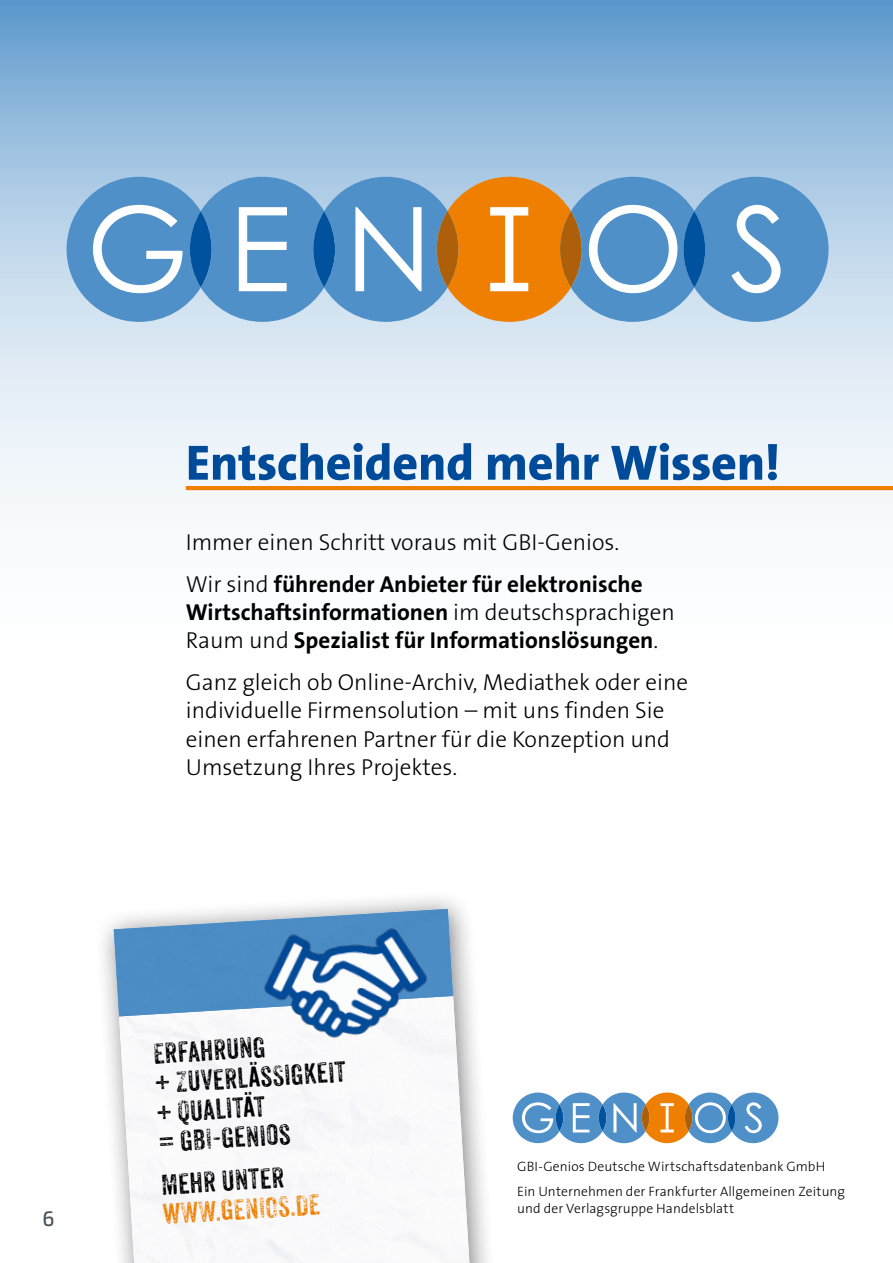
<style>
.page{position:relative;width:893px;height:1263px;background:#fff}
.page>*{position:absolute;margin:0;border:0;box-sizing:border-box;transform-origin:0 0}
.t1{font:800 50.1px "The Sans B8";letter-spacing:-.005em;color:#004b99}
.t2{font:27.9px/29.5px "Anodyne";color:#000}
.t3{font:27.9px "Anodyne";color:#ee7f00}
.t4{font:300 23.1px/28.2px "The Sans B3";color:#000}
.t5{font:700 23.1px/28.2px "The Sans B7";color:#000}
.t6{font:500 21px "Exo 2";color:#485156}
.t7{font:300 13.65px/25.3px "The Sans";letter-spacing:.005em;color:#000}
.s1{font-family:"The Sans B3";font-weight:300}
</style>
<div class="page">
<svg style="left:0;top:0;width:893px;height:503px;background:#b5d0e7"></svg>
<svg style="left:67px;top:177px;width:761px;height:145px;background:#83a0b5"></svg>
<svg style="left:513px;top:1092px;width:265px;height:51px"></svg>
<hr style="left:186px;top:486px;width:707px;height:4px;background:#ee7f00">
<div style="left:94px;top:889px;width:403px;height:374px;background:#000;opacity:.5"></div>
<img style="left:114px;top:909px;width:355px;height:354px">
<img style="left:114px;top:909px;width:339px;height:107px">
<img style="left:258px;top:921px;width:177px;height:127px">
<h1 class="t1" style="left:186px;top:436px;width:596px">Entscheidend mehr Wissen!</h1>
<p class="t4" style="left:186px;top:529px;width:435px">Immer einen Schritt voraus mit GBI-Genios.</p>
<p class="t5" style="left:186px;top:571px;width:490px"><span class="s1">Wir sind</span> führender Anbieter für elektronische<br>Wirtschaftsinformationen <span class="s1">im deutschsprachigen<br>Raum und</span> Spezialist für Informationslösungen<span class="s1">.</span></p>
<p class="t4" style="left:186px;top:669px;width:504px">Ganz gleich ob Online-Archiv, Mediathek oder eine individuelle Firmensolution – mit uns finden Sie einen erfahrenen Partner für die Konzeption und Umsetzung Ihres Projektes.</p>
<p class="t6" style="left:43px;top:1207px;width:14px">6</p>
<p class="t2" style="left:151px;top:1039px;width:194px;rotate:-4deg">Erfahrung<br>+ Zuverläss igkeit + Qualität<br>= GBI-Genios</p>
<p class="t2" style="left:160px;top:1170px;width:125px;rotate:-4deg">Mehr unter</p>
<p class="t3" style="left:162px;top:1198px;width:159px;rotate:-4deg">WW W.GENIOS.DE</p>
<p class="t7" style="left:517px;top:1153px;width:329px">GBI-Genios Deutsche Wirtschaftsdatenbank GmbH<br>Ein Unternehmen der Frankfurter Allgemeinen Zeitung</p>
<p class="t7" style="left:517px;top:1196px;width:218px">und der Verlagsgruppe Handelsblatt</p>
</div>
